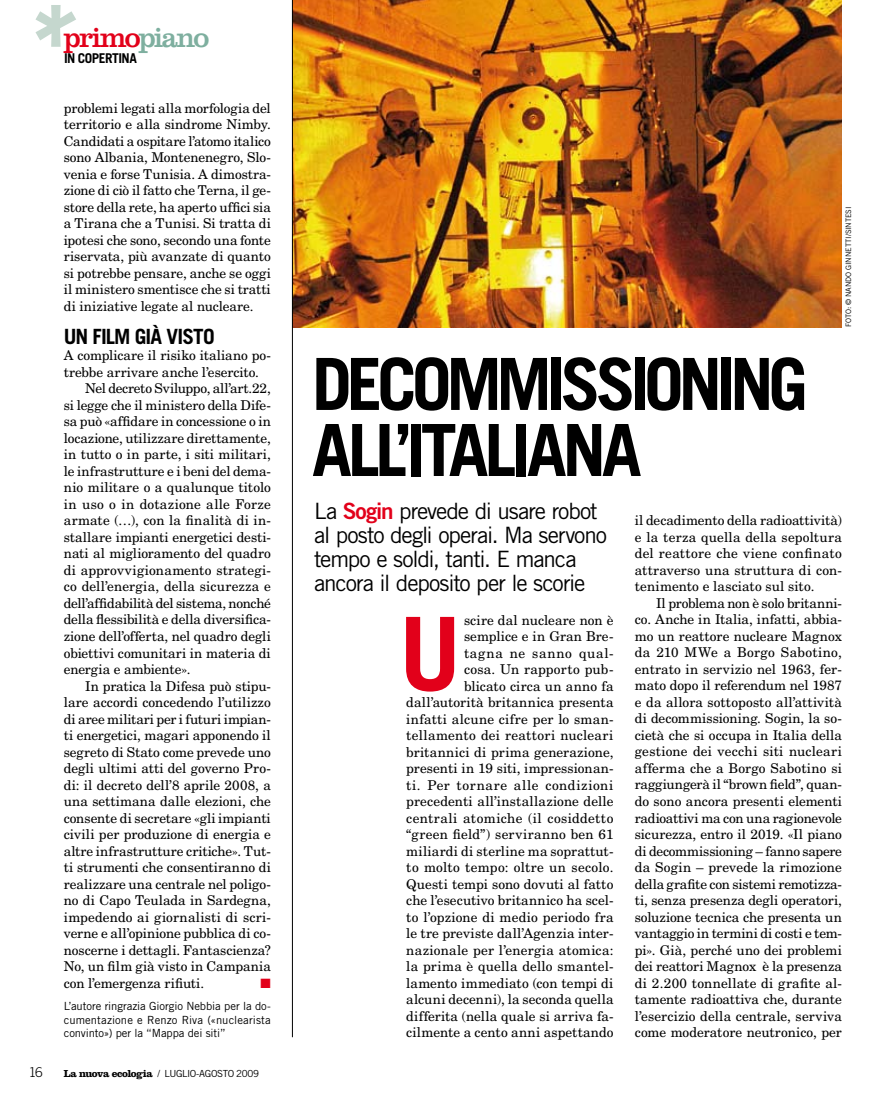
<style>
.page{position:relative;width:893px;height:1106px;background:#fff}
.page>*{position:absolute;margin:0;border:0;box-sizing:border-box;transform-origin:0 0}
.t1{font:700 102px "Trade Gothic LT Std";color:#e2001a}
.t2{font:700 72px/66px "Trade Gothic LT Std";letter-spacing:-.075em;color:#000}
.t3{font:28.5px "Clarendon LT Std";letter-spacing:-.06em;color:#e2001a}
.t4{font:22.5px/24px "Trade Gothic LT Std";letter-spacing:-.045em;color:#000}
.t5{font:700 21px "Trade Gothic LT Std";letter-spacing:-.035em;color:#000}
.t6{font:13.5px/16.5px "New Century Schlbk LT Std";letter-spacing:.005em;color:#000;text-align:justify}
.t7{font:13.5px "New Century Schlbk LT Std";letter-spacing:-.015em;color:#000}
.t8{font:13.5px "New Century Schlbk LT Std";letter-spacing:-.025em;color:#000}
.t9{font:700 13.5px "Trade Gothic LT Std";letter-spacing:-.035em;color:#000}
.t10{font:300 13.5px "Trade Gothic LT Std";color:#000}
.t11{font:13.5px "Zapf Dingbats ITC";color:#e2001a}
.t12{font:11.25px/13.5px "Trade Gothic LT Std";letter-spacing:-.005em;color:#000;text-align:justify}
.t13{font:9.75px "Trade Gothic LT Std";letter-spacing:-.045em;color:#000}
.t14{font:7.5px "Trade Gothic LT Std";letter-spacing:-.015em;color:#000}
.s1{color:#7eaf9f}
.s2{font-family:"Clarendon LT Std";font-weight:700;font-size:10.5px}
.s3{font-family:"Trade Gothic LT Std Bd 2";color:#e2001a}
</style>
<div class="page">
<img style="left:293px;top:0;width:549px;height:327px">
<svg style="left:36px;top:5px;width:40px;height:42px"></svg>
<hr style="left:292px;top:0;width:1px;height:1037px;background:#000">
<h3 class="t3" style="left:64px;top:21px;width:147px">primo<span class="s1">piano</span></h3>
<p class="t9" style="left:64px;top:50px;width:74px">IN COPERTINA</p>
<p class="t6" style="left:64px;top:100px;width:209px">problemi legati alla morfologia del territorio e alla sindrome Nimby.<br>Candidati a ospitare l’atomo italico sono Albania, Montenenegro, Slo&shy;venia e forse Tunisia. A dimostra&shy;zione di ciò il fatto che Terna, il ge&shy;store della rete, ha aperto uffici sia a Tirana che a Tunisi. Si tratta di ipotesi che sono, secondo una fonte riservata, più avanzate di quanto si potrebbe pensare, anche se oggi il ministero smentisce che si tratti di iniziative legate al nucleare.</p>
<h3 class="t5" style="left:64px;top:323px;width:152px">UN FILM GIÀ VISTO</h3>
<p class="t6" style="left:64px;top:347px;width:209px">A complicare il risiko italiano po-</p>
<p class="t6" style="left:64px;top:364px;width:197px">trebbe arrivare anche l’esercito.</p>
<p class="t7" style="left:85px;top:380px;width:187px">Nel decreto Sviluppo, all’art.22,</p>
<p class="t6" style="left:64px;top:397px;width:209px">si legge che il ministero della Dife-</p>
<p class="t6" style="left:64px;top:413px;width:209px">sa può «affidare in concessione o in</p>
<p class="t6" style="left:64px;top:430px;width:209px">locazione, utilizzare direttamente,</p>
<p class="t6" style="left:64px;top:446px;width:209px">in tutto o in parte, i siti militari,</p>
<p class="t6" style="left:64px;top:463px;width:209px">le infrastrutture e i beni del dema-</p>
<p class="t6" style="left:64px;top:479px;width:209px">nio militare o a qualunque titolo</p>
<p class="t6" style="left:64px;top:496px;width:209px">in uso o in dotazione alle Forze</p>
<p class="t6" style="left:64px;top:512px;width:209px">armate (…), con la finalità di in-</p>
<p class="t6" style="left:64px;top:529px;width:209px">stallare impianti energetici desti-</p>
<p class="t6" style="left:64px;top:545px;width:209px">nati al miglioramento del quadro</p>
<p class="t6" style="left:64px;top:562px;width:209px">di approvvigionamento strategi-</p>
<p class="t6" style="left:64px;top:578px;width:209px">co dell’energia, della sicurezza e</p>
<p class="t8" style="left:64px;top:595px;width:209px">dell’affidabilità del sistema, nonché</p>
<p class="t6" style="left:64px;top:611px;width:209px">della flessibilità e della diversifica-</p>
<p class="t6" style="left:64px;top:628px;width:209px">zione dell’offerta, nel quadro degli</p>
<p class="t6" style="left:64px;top:644px;width:209px">obiettivi comunitari in materia di</p>
<p class="t6" style="left:64px;top:661px;width:128px">energia e ambiente».</p>
<p class="t6" style="left:85px;top:677px;width:187px">In pratica la Difesa può stipu-</p>
<p class="t6" style="left:64px;top:694px;width:209px">lare accordi concedendo l’utilizzo</p>
<p class="t6" style="left:64px;top:710px;width:209px">di aree militari per i futuri impian-</p>
<p class="t6" style="left:64px;top:727px;width:209px">ti energetici, magari apponendo il</p>
<p class="t6" style="left:64px;top:743px;width:209px">segreto di Stato come prevede uno</p>
<p class="t6" style="left:64px;top:760px;width:209px">degli ultimi atti del governo Pro-</p>
<p class="t6" style="left:64px;top:776px;width:209px">di: il decreto dell’8 aprile 2008, a</p>
<p class="t6" style="left:64px;top:793px;width:209px">una settimana dalle elezioni, che</p>
<p class="t6" style="left:64px;top:809px;width:209px">consente di secretare «gli impianti</p>
<p class="t6" style="left:64px;top:826px;width:209px">civili per produzione di energia e</p>
<p class="t6" style="left:64px;top:842px;width:209px">altre infrastrutture critiche». Tut-</p>
<p class="t6" style="left:64px;top:859px;width:209px">ti strumenti che consentiranno di</p>
<p class="t6" style="left:64px;top:875px;width:209px">realizzare una centrale nel poligo-</p>
<p class="t6" style="left:64px;top:892px;width:209px">no di Capo Teulada in Sardegna,</p>
<p class="t6" style="left:64px;top:908px;width:209px">impedendo ai giornalisti di scri-</p>
<p class="t7" style="left:64px;top:925px;width:209px">verne e all’opinione pubblica di co-</p>
<p class="t6" style="left:64px;top:941px;width:209px">noscerne i dettagli. Fantascienza?</p>
<p class="t6" style="left:64px;top:958px;width:209px">No, un film già visto in Campania</p>
<p class="t6" style="left:64px;top:974px;width:142px">con l’emergenza rifiuti.</p>
<p class="t11" style="left:261px;top:976px;width:12px">■</p>
<p class="t12" style="left:64px;top:999px;width:209px">L’autore ringrazia Giorgio Nebbia per la do&shy;cumentazione e Renzo Riva («nuclearista convinto») per la “Mappa dei siti”</p>
<p class="t10" style="left:29px;top:1064px;width:15px">16</p>
<p class="t13" style="left:64px;top:1067px;width:197px"><span class="s2">La nuova ecologia</span> / luglio-agosto 2009</p>
<p class="t14" style="left:844px;top:327px;width:121px;rotate:-90deg">FOTO: © NANDO GINNETTI/SINTESI</p>
<h2 class="t2" style="left:312px;top:350px;width:490px">DECOMMISSIONING<br>ALL’ITALIANA</h2>
<h3 class="t4" style="left:314px;top:498px;width:295px">La <span class="s3">Sogin</span> prevede di usare robot al posto degli operai. Ma servono tempo e soldi, tanti. E manca ancora il deposito per le scorie</h3>
<h1 class="t1" style="left:399px;top:591px;width:50px">U</h1>
<p class="t6" style="left:635px;top:512px;width:209px">il decadimento della radioattività) e la terza quella della sepoltura del reattore che viene confinato attraverso una struttura di con&shy;tenimento e lasciato sul sito.</p>
<p class="t6" style="left:635px;top:595px;width:209px;text-indent:21px">Il problema non è solo britanni&shy;co. Anche in Italia, infatti, abbia&shy;mo un reattore nucleare Magnox da 210 MWe a Borgo Sabotino, entrato in servizio nel 1963, fer&shy;mato dopo il referendum nel 1987 e da allora sottoposto all’attività di decommissioning. Sogin, la so&shy;cietà che si occupa in Italia della gestione dei vecchi siti nucleari afferma che a Borgo Sabotino si raggiungerà il “brown field”, quan&shy;do sono ancora presenti elementi radioattivi ma con una ragionevole sicurezza, entro il 2019. «Il piano di decommissioning – fanno sapere da Sogin – prevede la rimozione della grafite con sistemi remotizza&shy;ti, senza presenza degli operatori, soluzione tecnica che presenta un vantaggio in termini di costi e tem&shy;pi». Già, perché uno dei problemi dei reattori Magnox è la presenza di 2.200 tonnellate di grafite al&shy;tamente radioattiva che, durante l’esercizio della centrale, serviva come moderatore neutronico, per</p>
<p class="t6" style="left:406px;top:611px;width:209px;text-align:right">scire dal nucleare non è<br>semplice e in Gran Bre-<br>tagna ne sanno qual-<br>cosa. Un rapporto pub-<br>blicato circa un anno fa dall’autorità britannica presenta infatti alcune cifre per lo sman&shy;tellamento dei reattori nucleari britannici di prima generazione, presenti in 19 siti, impressionan&shy;ti. Per tornare alle condizioni precedenti all’installazione delle centrali atomiche (il cosiddetto “green field”) serviranno ben 61 miliardi di sterline ma soprattut&shy;to molto tempo: oltre un secolo.<br>Questi tempi sono dovuti al fatto che l’esecutivo britannico ha scel&shy;to l’opzione di medio periodo fra le tre previste dall’Agenzia inter&shy;nazionale per l’energia atomica: la prima è quella dello smantel&shy;lamento immediato (con tempi di alcuni decenni), la seconda quella differita (nella quale si arriva fa&shy;cilmente a cento anni aspettando</p>
</div>
